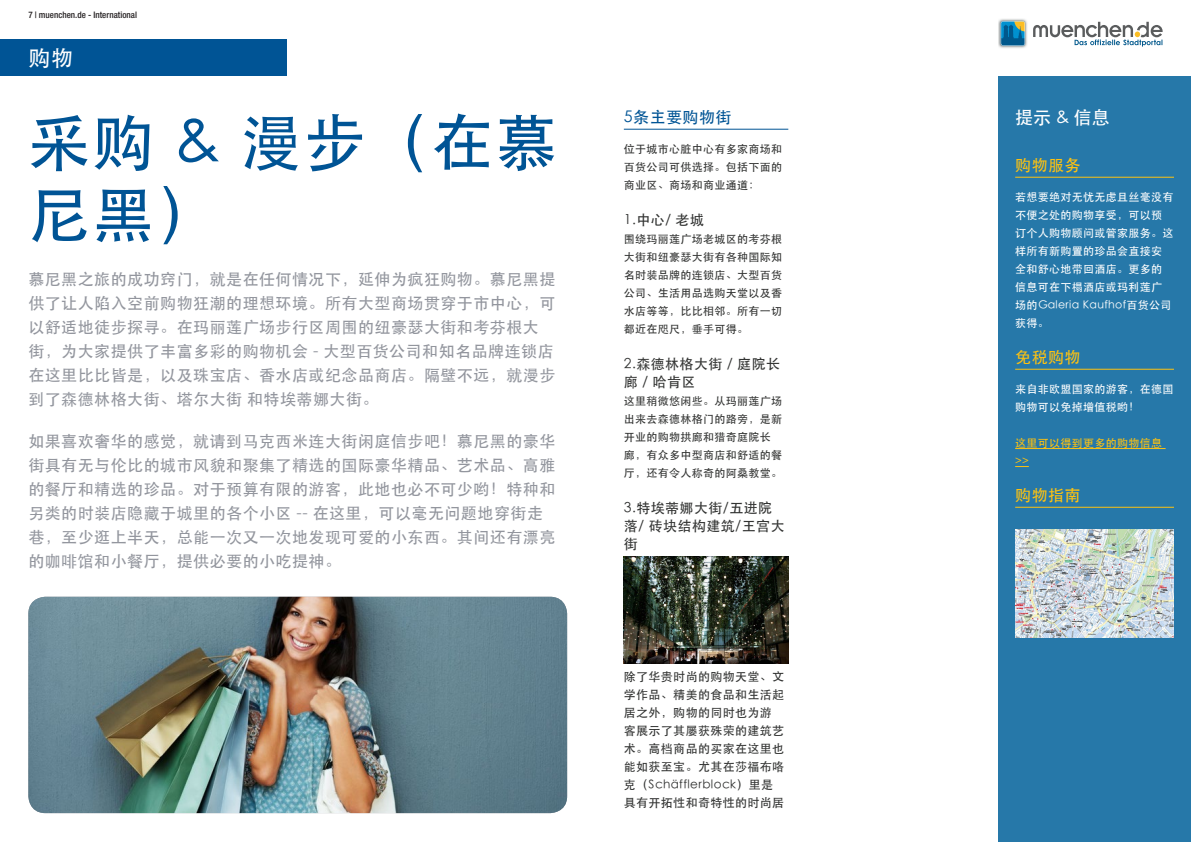
<style>
.page{position:relative;width:1191px;height:842px;background:#fff}
.page>*{position:absolute;margin:0;border:0;box-sizing:border-box;transform-origin:0 0}
.t1{font:62px/72px "ST Heiti";letter-spacing:.03em;color:#005495}
.t2{font:22px "ST Heiti";color:#fff}
.t3{font:18px "ST Heiti";color:#fff}
.t4{font:16px/24px "ST Heiti";letter-spacing:.03em;color:#93969e}
.t5{font:16px "ST Heiti";letter-spacing:.03em;color:#fec210}
.t6{font:16px "ST Heiti";letter-spacing:.03em;color:#005495}
.t7{font:14px/18px "ST Heiti";letter-spacing:.03em;color:#323332}
.t8{font:12px/18px "ST Heiti";letter-spacing:.03em;color:#323332}
.t9{font:11px/18px "ST Heiti";letter-spacing:.03em;color:#323332;text-align:justify}
.t10{font:11px/18px "ST Heiti";letter-spacing:.03em;color:#fff}
.t11{font:11px/18px "ST Heiti";letter-spacing:.03em;color:#fec210}
.t12{font:500 condensed 9px "Helvetica Neue LT Std";color:#231f20}
</style>
<div class="page">
<svg style="left:1033px;top:22px;width:129px;height:25px"></svg>
<img style="left:998px;top:19px;width:29px;height:29px">
<svg style="left:1000px;top:21px;width:25px;height:25px"></svg>
<hr style="left:624px;top:129px;width:164px;height:1px;background:#005495">
<img style="left:28px;top:597px;width:539px;height:216px">
<div style="left:998px;top:76px;width:193px;height:766px;background:#2678a9"></div>
<hr style="left:1015px;top:177px;width:159px;height:1px;background:#fec210">
<hr style="left:1015px;top:369px;width:159px;height:1px;background:#fec210">
<hr style="left:1015px;top:448px;width:150px;height:1px;background:#fec210">
<svg style="left:1015px;top:466px;width:13px;height:1px"></svg>
<hr style="left:1015px;top:507px;width:159px;height:1px;background:#fec210">
<img style="left:624px;top:556px;width:164px;height:108px">
<img style="left:1015px;top:529px;width:159px;height:108px">
<div style="left:0;top:40px;width:286px;height:36px;background:#005495"></div>
<p class="t12" style="left:28px;top:9px;width:110px">7 | muenchen.de - International</p>
<h2 class="t2" style="left:28px;top:47px;width:46px">购物</h2>
<h1 class="t1" style="left:28px;top:107px;width:530px">采购 &amp; 漫步（在慕尼黑）</h1>
<p class="t4" style="left:28px;top:267px;width:528px">慕尼黑之旅的成功窍门，就是在任何情况下，延伸为疯狂购物。慕尼黑提供了让人陷入空前购物狂潮的理想环境。所有大型商场贯穿于市中心，可以舒适地徒步探寻。在玛丽莲广场步行区周围的纽豪瑟大街和考芬根大街，为大家提供了丰富多彩的购物机会 - 大型百货公司和知名品牌连锁店在这里比比皆是，以及珠宝店、香水店或纪念品商店。隔壁不远，就漫步到了森德林格大街、塔尔大街 和特埃蒂娜大街。</p>
<p class="t4" style="left:28px;top:429px;width:528px">如果喜欢奢华的感觉，就请到马克西米连大街闲庭信步吧！慕尼黑的豪华街具有无与伦比的城市风貌和聚集了精选的国际豪华精品、艺术品、高雅的餐厅和精选的珍品。对于预算有限的游客，此地也必不可少哟！特种和另类的时装店隐藏于城里的各个小区 -- 在这里，可以毫无问题地穿街走巷，至少逛上半天，总能一次又一次地发现可爱的小东西。其间还有漂亮的咖啡馆和小餐厅，提供必要的小吃提神。</p>
<p class="t6" style="left:624px;top:109px;width:109px">5条主要购物街</p>
<p class="t9" style="left:624px;top:140px;width:160px">位于城市心脏中心有多家商场和百货公司可供选择。包括下面的商业区、商场和商业通道：</p>
<p class="t7" style="left:624px;top:211px;width:82px">1.中心/ 老城</p>
<p class="t9" style="left:624px;top:230px;width:160px">围绕玛丽莲广场老城区的考芬根大街和纽豪瑟大街有各种国际知名时装品牌的连锁店、大型百货公司、生活用品选购天堂以及香水店等等，比比相邻。所有一切都近在咫尺，垂手可得。</p>
<p class="t7" style="left:624px;top:355px;width:158px">2.森德林格大街 / 庭院长廊 / 哈肯区</p>
<p class="t9" style="left:624px;top:392px;width:160px;text-align:left">这里稍微悠闲些。从玛丽莲广场出来去森德林格门的路旁，是新开业的购物拱廊和猎奇庭院长廊，有众多中型商店和舒适的餐厅，还有令人称奇的阿桑教堂。</p>
<p class="t7" style="left:624px;top:499px;width:162px">3.特埃蒂娜大街/五进院落/ 砖块结构建筑/王宫大街</p>
<p class="t8" style="left:624px;top:668px;width:162px">除了华贵时尚的购物天堂、文学作品、精美的食品和生活起居之外，购物的同时也为游客展示了其屡获殊荣的建筑艺术。高档商品的买家在这里也能如获至宝。尤其在莎福布咯克（Schäfflerblock）里是具有开拓性和奇特性的时尚居</p>
<p class="t3" style="left:1015px;top:109px;width:96px">提示 &amp; 信息</p>
<p class="t5" style="left:1015px;top:157px;width:67px">购物服务</p>
<p class="t10" style="left:1015px;top:188px;width:160px">若想要绝对无忧无虑且丝毫没有不便之处的购物享受，可以预订个人购物顾问或管家服务。这样所有新购置的珍品会直接安全和舒心地带回酒店。更多的信息可在下榻酒店或玛利莲广场的Galeria Kaufhof百货公司获得。</p>
<p class="t5" style="left:1015px;top:349px;width:67px">免税购物</p>
<p class="t10" style="left:1015px;top:380px;width:160px">来自非欧盟国家的游客，在德国购物可以免掉增值税哟！</p>
<p class="t11" style="left:1015px;top:434px;width:148px">这里可以得到更多的购物信息&gt;&gt;</p>
<p class="t5" style="left:1015px;top:487px;width:67px">购物指南</p>
</div>
